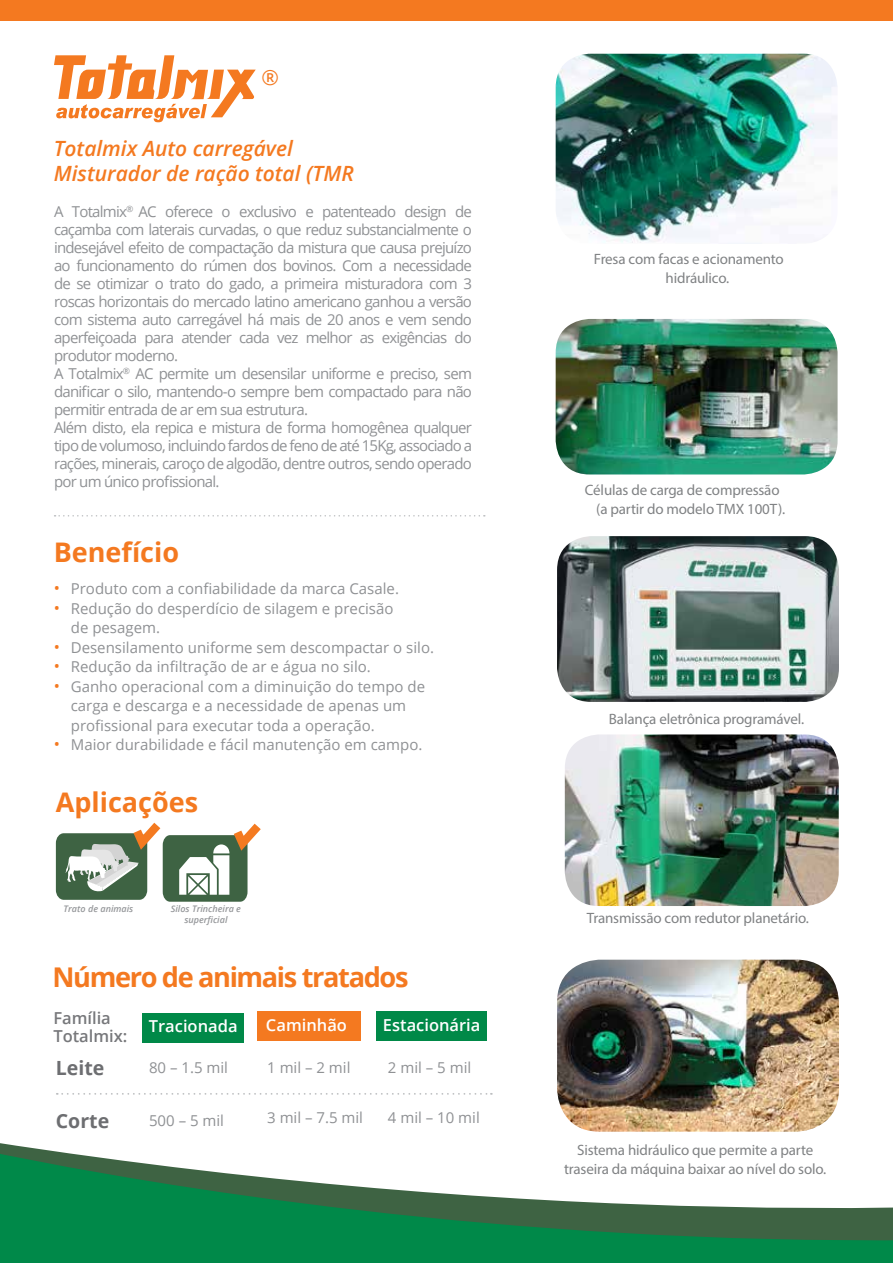
<style>
.page{position:relative;width:893px;height:1263px;background:#fff}
.page>*{position:absolute;margin:0;border:0;box-sizing:border-box;transform-origin:0 0}
.t1{font:700 27.15px "Open Sans";letter-spacing:-.05em;color:#f47920}
.t2{font:700 27px "Open Sans";color:#f47920}
.t3{font:italic 600 21px/25.2px "Open Sans";color:#f47920}
.t4{font:21px "Open Sans";color:#f47920}
.t5{font:700 19.5px "Open Sans";color:#6d6e71}
.t6{font:600 16.5px "Open Sans";color:#fff}
.t7{font:600 16.5px/18px "Open Sans";color:#77787b}
.t8{font:15px/18px "Open Sans";letter-spacing:-.05em;color:#8f9194}
.t9{font:15px/19.5px "Open Sans";color:#8f9194}
.t10{font:15px/19.5px "Myriad Pro";letter-spacing:-.01em;color:#808284}
.t11{font:italic 600 9px/10.8px "Open Sans";color:#95979a;text-align:center}
.s1{font-size:16.5px;color:#f47920}
</style>
<div class="page">
<svg style="left:55px;top:515px;width:430px;height:1px"></svg>
<svg style="left:56px;top:822px;width:205px;height:80px"></svg>
<svg style="left:0;top:1143px;width:893px;height:120px"></svg>
<svg style="left:57px;top:1093px;width:435px;height:2px"></svg>
<div style="left:143px;top:1013px;width:101px;height:30px;background:#008948"></div>
<div style="left:377px;top:1011px;width:110px;height:30px;background:#008948"></div>
<div style="left:257px;top:1011px;width:104px;height:30px;background:#f47920"></div>
<img style="left:556px;top:54px;width:281px;height:190px">
<img style="left:556px;top:319px;width:282px;height:155px">
<img style="left:557px;top:536px;width:282px;height:166px">
<img style="left:557px;top:960px;width:282px;height:172px">
<img style="left:565px;top:734px;width:274px;height:172px">
<div style="left:0;top:0;width:893px;height:21px;background:#f47920"></div>
<svg style="left:54px;top:55px;width:202px;height:67px"></svg>
<h3 class="t4" style="left:261px;top:63px;width:19px">®</h3>
<h3 class="t3" style="left:54px;top:136px;width:301px">Totalmix Auto carregável<br>Misturador de ração total (TMR</h3>
<p class="t8" style="left:54px;top:202px;width:420px">A Totalmix<sup>®</sup> AC oferece o exclusivo e patenteado design de caçamba com laterais curvadas, o que reduz substancialmente o indesejável efeito de compactação da mistura que causa prejuízo ao funcionamento do rúmen dos bovinos. Com a necessidade de se otimizar o trato do gado, a primeira misturadora com 3 roscas horizontais do mercado latino americano ganhou a versão com sistema auto carregável há mais de 20 anos e vem sendo aperfeiçoada para atender cada vez melhor as exigências do produtor moderno.<br>A Totalmix<sup>®</sup> AC permite um desensilar uniforme e preciso, sem danificar o silo, mantendo-o sempre bem compactado para não permitir entrada de ar em sua estrutura.<br>Além disto, ela repica e mistura de forma homogênea qualquer tipo de volumoso, incluindo fardos de feno de até 15Kg, associado a rações, minerais, caroço de algodão, dentre outros, sendo operado por um único profissional.</p>
<h2 class="t2" style="left:54px;top:533px;width:127px">Benefício</h2>
<p class="t9" style="left:54px;top:578px;width:347px"><span class="s1">•</span> Produto com a confiabilidade da marca Casale.</p>
<p class="t9" style="left:71px;top:598px;width:324px;text-indent:-17px"><span class="s1">•</span> Redução do desperdício de silagem e precisão de pesagem.</p>
<p class="t9" style="left:54px;top:637px;width:382px"><span class="s1">•</span> Desensilamento uniforme sem descompactar o silo.</p>
<p class="t9" style="left:54px;top:656px;width:319px"><span class="s1">•</span> Redução da infiltração de ar e água no silo.</p>
<p class="t9" style="left:71px;top:676px;width:356px;text-indent:-17px"><span class="s1">•</span> Ganho operacional com a diminuição do tempo de carga e descarga e a necessidade de apenas um profissional para executar toda a operação.</p>
<p class="t9" style="left:54px;top:734px;width:370px"><span class="s1">•</span> Maior durabilidade e fácil manutenção em campo.</p>
<h2 class="t2" style="left:56px;top:783px;width:144px">Aplicações</h2>
<p class="t11" style="left:64px;top:903px;width:71px">Trato de animais</p>
<p class="t11" style="left:171px;top:903px;width:72px">Silos Trincheira e superficial</p>
<h1 class="t1" style="left:52px;top:958px;width:357px">Número de animais tratados</h1>
<p class="t6" style="left:149px;top:1014px;width:90px">Tracionada</p>
<p class="t6" style="left:266px;top:1014px;width:83px">Caminhão</p>
<p class="t6" style="left:383px;top:1013px;width:99px">Estacionária</p>
<p class="t8" style="left:149px;top:1058px;width:81px">80 – 1.5 mil</p>
<p class="t8" style="left:267px;top:1058px;width:85px">1 mil – 2 mil</p>
<p class="t8" style="left:388px;top:1058px;width:85px">2 mil – 5 mil</p>
<p class="t7" style="left:53px;top:1008px;width:76px">Família<br>Totalmix:</p>
<h3 class="t5" style="left:56px;top:1054px;width:50px">Leite</h3>
<h3 class="t5" style="left:56px;top:1107px;width:55px">Corte</h3>
<p class="t8" style="left:149px;top:1111px;width:77px">500 – 5 mil</p>
<p class="t8" style="left:267px;top:1108px;width:97px">3 mil – 7.5 mil</p>
<p class="t8" style="left:388px;top:1108px;width:93px">4 mil – 10 mil</p>
<p class="t10" style="left:665px;top:249px;width:120px;text-indent:-72px">Fresa com facas e acionamento hidráulico.</p>
<p class="t10" style="left:596px;top:480px;width:190px;text-indent:-11px">Células de carga de compressão (a partir do modelo TMX 100T).</p>
<p class="t10" style="left:609px;top:709px;width:197px">Balança eletrônica programável.</p>
<p class="t10" style="left:587px;top:907px;width:224px">Transmissão com redutor planetário.</p>
<p class="t10" style="left:564px;top:1140px;width:264px;text-align:center">Sistema hidráulico que permite a parte traseira da máquina baixar ao nível do solo.</p>
</div>
